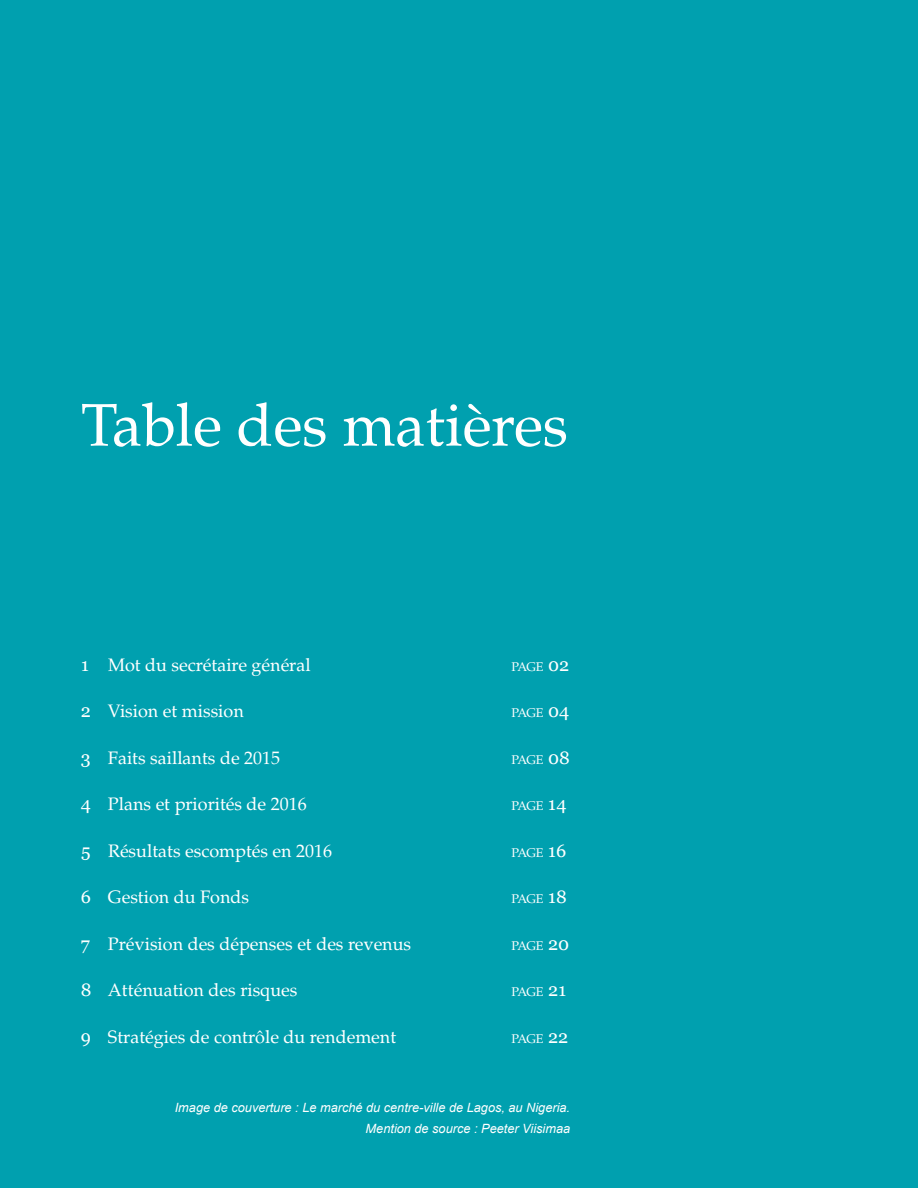
<style>
.page{position:relative;width:918px;height:1188px;background:#00a0af}
.page>*{position:absolute;margin:0;border:0;box-sizing:border-box;transform-origin:0 0}
.t1{font:60px "Palatino";color:#fff}
.t2{font:18px "Palatino";color:#fff}
.t3{font:italic 12.75px/21.6px "Arial";color:#fff;text-align:right}
.t4{font:12.6px "Palatino LT";letter-spacing:-.07em;color:#fff}
.s1{font-family:"Georgia"}
.s2{font-family:"Georgia";font-size:18px}
</style>
<div class="page">
<h1 class="t1" style="left:81px;top:390px;width:489px">Table des matières</h1>
<p class="t2" style="left:81px;top:654px;width:231px"><span class="s1">1</span> Mot du secrétaire général</p>
<p class="t4" style="left:512px;top:659px;width:59px">PAGE <span class="s2">02</span></p>
<p class="t2" style="left:81px;top:701px;width:164px"><span class="s1">2</span> Vision et mission</p>
<p class="t4" style="left:512px;top:706px;width:59px">PAGE <span class="s2">04</span></p>
<p class="t2" style="left:81px;top:747px;width:201px"><span class="s1">3</span> Faits saillants de 2015</p>
<p class="t4" style="left:512px;top:752px;width:60px">PAGE <span class="s2">08</span></p>
<p class="t2" style="left:81px;top:794px;width:227px"><span class="s1">4</span> Plans et priorités de 2016</p>
<p class="t4" style="left:512px;top:799px;width:57px">PAGE <span class="s2">14</span></p>
<p class="t2" style="left:81px;top:840px;width:253px"><span class="s1">5</span> Résultats escomptés en 2016</p>
<p class="t4" style="left:512px;top:845px;width:56px">PAGE <span class="s2">16</span></p>
<p class="t2" style="left:81px;top:887px;width:170px"><span class="s1">6</span> Gestion du Fonds</p>
<p class="t4" style="left:512px;top:892px;width:57px">PAGE <span class="s2">18</span></p>
<p class="t2" style="left:81px;top:933px;width:332px"><span class="s1">7</span> Prévision des dépenses et des revenus</p>
<p class="t4" style="left:512px;top:938px;width:59px">PAGE <span class="s2">20</span></p>
<p class="t2" style="left:81px;top:980px;width:218px"><span class="s1">8</span> Atténuation des risques</p>
<p class="t4" style="left:512px;top:985px;width:56px">PAGE <span class="s2">21</span></p>
<p class="t2" style="left:81px;top:1026px;width:317px"><span class="s1">9</span> Stratégies de contrôle du rendement</p>
<p class="t4" style="left:512px;top:1031px;width:58px">PAGE <span class="s2">22</span></p>
<p class="t3" style="left:175px;top:1097px;width:397px">Image de couverture : Le marché du centre-ville de Lagos, au Nigeria.<br>Mention de source : Peeter Viisimaa</p>
</div>
